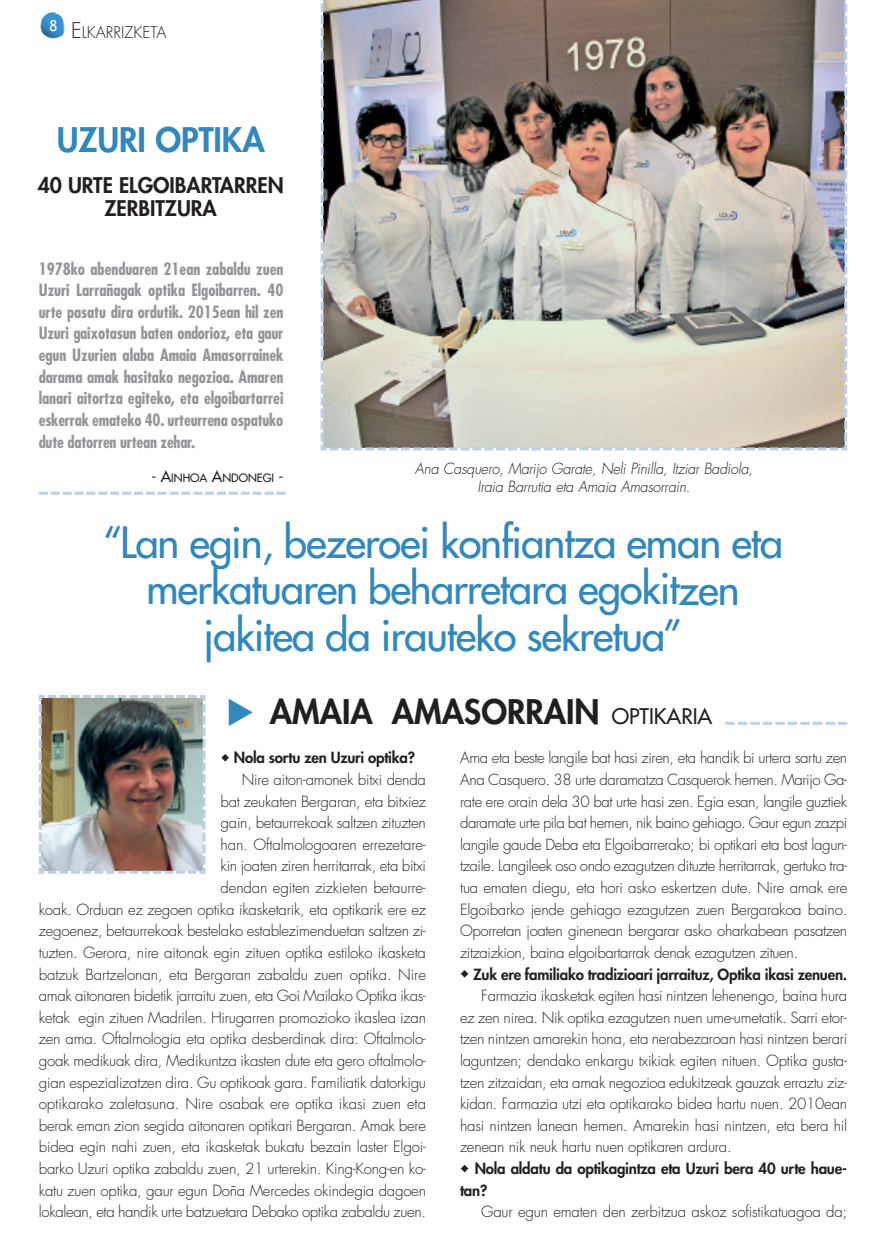
<style>
.page{position:relative;width:886px;height:1256px;background:#fff}
.page>*{position:absolute;margin:0;border:0;box-sizing:border-box;transform-origin:0 0}
.t1{font:42px/46.5px "Futura";letter-spacing:-.025em;color:#3287bb;text-align:center}
.t2{font:800 33px "Futura";color:#231f20}
.t3{font:800 33px "Futura";color:#3287bb}
.t4{font:800 21px/22.5px "Futura";color:#231f20;text-align:center}
.t5{font:700 condensed 16.5px/21.6px "Futura";letter-spacing:-.015em;color:#939598;text-align:justify}
.t6{font:300 15.75px "Futura";color:#231f20}
.t7{font:300 15px/21.6px "Futura";letter-spacing:-.015em;color:#231f20;text-align:justify}
.t8{font:800 15px/21.6px "Futura";letter-spacing:-.015em;color:#231f20}
.t9{font:italic 300 15px/18px "Futura";letter-spacing:-.01em;color:#231f20;text-align:center;scale:.95 1}
.t10{font:15px "Trebuchet MS";color:#fff}
.t11{font:11.25px "Futura";color:#231f20}
.s1{font-size:21px}
.s2{font-size:15px}
.s3{color:#3287bb}
.s4{font-weight:400;font-size:21px}
</style>
<div class="page">
<img style="left:40px;top:12px;width:25px;height:27px">
<img style="left:320px;top:0;width:528px;height:451px">
<svg style="left:39px;top:491px;width:246px;height:3px"></svg>
<img style="left:38px;top:695px;width:168px;height:179px">
<svg style="left:725px;top:721px;width:122px;height:3px"></svg>
<p class="t10" style="left:50px;top:17px;width:9px">8</p>
<p class="t6" style="left:71px;top:25px;width:97px"><span class="s1">E</span>LKARRIZKETA</p>
<h2 class="t3" style="left:57px;top:124px;width:209px">UZURI OPTIKA</h2>
<h3 class="t4" style="left:38px;top:176px;width:247px">40 URTE ELGOIBARTARREN<br>ZERBITZURA</h3>
<p class="t5" style="left:39px;top:259px;width:246px">1978ko abenduaren 21ean zabaldu zuen Uzuri Larrañagak optika Elgoibarren. 40 urte pasatu dira ordutik. 2015ean hil zen Uzuri gaixotasun baten ondorioz, eta gaur egun Uzurien alaba Amaia Amasorrainek darama amak hasitako negozioa. Amaren lanari aitortza egiteko, eta elgoibartarrei eskerrak emateko 40. urteurrena ospatuko dute datorren urtean zehar.</p>
<p class="t11" style="left:151px;top:472px;width:133px"><span class="s2">- A</span>INHOA <span class="s2">A</span>NDONEGI <span class="s2">-</span></p>
<p class="t9" style="left:415px;top:461px;width:357px">Ana Casquero, Marijo Garate, Neli Pinilla, Itziar Badiola,<br>Iraia Barrutia eta Amaia Amasorrain.</p>
<h1 class="t1" style="left:103px;top:522px;width:681px">“Lan egin, bezeroei konfiantza eman eta merkatuaren beharretara egokitzen jakitea da irauteko sekretua”</h1>
<h2 class="t2" style="left:226px;top:696px;width:488px"><span class="s3">◆</span> AMAIA AMASORRAIN <span class="s4">OPTIKARIA</span></h2>
<p class="t8" style="left:234px;top:748px;width:183px">Nola sortu zen Uzuri optika?</p>
<p class="t7" style="left:39px;top:770px;width:389px;text-align:right">Nire aiton-amonek bitxi denda<br>bat zeukaten Bergaran, eta bitxiez<br>gain, betaurrekoak saltzen zituzten<br>han. Oftalmologoaren errezetare-<br>kin joaten ziren herritarrak, eta bitxi<br>dendan egiten zizkieten betaurre-<br>koak. Orduan ez zegoen optika ikasketarik, eta optikarik ere ez zegoenez, betaurrekoak bestelako establezimenduetan saltzen zi&shy;tuzten. Gerora, nire aitonak egin zituen optika estiloko ikasketa batzuk Bartzelonan, eta Bergaran zabaldu zuen optika. Nire amak aitonaren bidetik jarraitu zuen, eta Goi Mailako Optika ikas&shy;ketak egin zituen Madrilen. Hirugarren promozioko ikaslea izan zen ama. Oftalmologia eta optika desberdinak dira: Oftalmolo&shy;goak medikuak dira, Medikuntza ikasten dute eta gero oftalmolo&shy;gian espezializatzen dira. Gu optikoak gara. Familiatik datorkigu optikarako zaletasuna. Nire osabak ere optika ikasi zuen eta berak eman zion segida aitonaren optikari Bergaran. Amak bere bidea egin nahi zuen, eta ikasketak bukatu bezain laster Elgoi&shy;barko Uzuri optika zabaldu zuen, 21 urterekin. King-Kong-en ko&shy;katu zuen optika, gaur egun Doña Mercedes okindegia dagoen lokalean, eta handik urte batzuetara Debako optika zabaldu zuen.</p>
<p class="t7" style="left:460px;top:748px;width:388px">Ama eta beste langile bat hasi ziren, eta handik bi urtera sartu zen Ana Casquero. 38 urte daramatza Casquerok hemen. Marijo Ga&shy;rate ere orain dela 30 bat urte hasi zen. Egia esan, langile guztiek daramate urte pila bat hemen, nik baino gehiago. Gaur egun zazpi langile gaude Deba eta Elgoibarrerako; bi optikari eta bost lagun&shy;tzaile. Langileek oso ondo ezagutzen dituzte herritarrak, gertuko tra&shy;tua ematen diegu, eta hori asko eskertzen dute. Nire amak ere Elgoibarko jende gehiago ezagutzen zuen Bergarakoa baino.<br>Oporretan joaten ginenean bergarar asko oharkabean pasatzen zitzaizkion, baina elgoibartarrak denak ezagutzen zituen.</p>
<p class="t8" style="left:473px;top:964px;width:375px">Zuk ere familiako tradizioari jarraituz, Optika ikasi zenuen.</p>
<p class="t7" style="left:460px;top:986px;width:388px;text-indent:21px">Farmazia ikasketak egiten hasi nintzen lehenengo, baina hura ez zen nirea. Nik optika ezagutzen nuen ume-umetatik. Sarri etor&shy;tzen nintzen amarekin hona, eta nerabezaroan hasi nintzen berari laguntzen; dendako enkargu txikiak egiten nituen. Optika gusta&shy;tzen zitzaidan, eta amak negozioa edukitzeak gauzak erraztu ziz&shy;kidan. Farmazia utzi eta optikarako bidea hartu nuen. 2010ean hasi nintzen lanean hemen. Amarekin hasi nintzen, eta bera hil zenean nik neuk hartu nuen optikaren ardura.</p>
<p class="t8" style="left:460px;top:1158px;width:388px;text-indent:15px">Nola aldatu da optikagintza eta Uzuri bera 40 urte haue&shy;tan?</p>
<p class="t7" style="left:481px;top:1202px;width:367px">Gaur egun ematen den zerbitzua askoz sofistikatuagoa da;</p>
</div>
